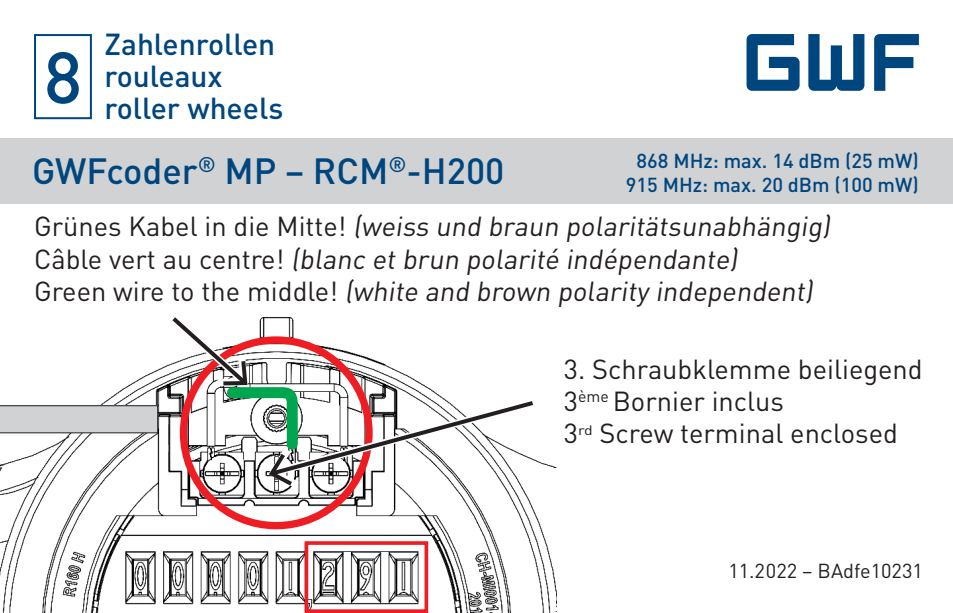
<style>
.page{position:relative;width:953px;height:613px;background:#fff}
.page>*{position:absolute;margin:0;border:0;box-sizing:border-box;transform-origin:0 0}
.t1{font:500 71.6px "DIN Pro";color:#00467e}
.t2{font:500 36px "DIN Pro";color:#00467e}
.t3{font:500 30px/32px "DIN Pro";color:#00467e}
.t4{font:27.2px/32px "DIN Pro";color:#231f20}
.t5{font:500 20px/24px "DIN Pro";color:#00467e;text-align:center}
.t6{font:20px "DIN Pro";color:#231f20}
</style>
<div class="page">
<img style="left:0;top:366px;width:556px;height:246px">
<div style="left:304px;top:541px;width:124px;height:71px;border:4px solid #ee1d23"></div>
<svg style="left:746px;top:34px;width:172px;height:57px"></svg>
<div style="left:0;top:138px;width:952px;height:65px;background:#d1d2d4"></div>
<svg style="left:164px;top:317px;width:373px;height:177px"></svg>
<svg style="left:0;top:405px;width:158px;height:28px;background:#c5c6c8"></svg>
<div style="left:551px;top:467px;width:16px;height:98px;background:#fff"></div>
<div style="left:34px;top:34px;width:58px;height:85px;border:2px solid #00467e"></div>
<h1 class="t1" style="left:44px;top:29px;width:40px">8</h1>
<p class="t3" style="left:104px;top:27px;width:172px">Zahlenrollen rouleaux</p>
<p class="t3" style="left:104px;top:91px;width:180px">roller wheels</p>
<h2 class="t2" style="left:32px;top:146px;width:473px">GWFcoder<sup>®</sup> MP – RCM<sup>®</sup>-H200</h2>
<p class="t5" style="left:626px;top:148px;width:294px">868 MHz: max. 14 dBm (25 mW)<br>915 MHz: max. 20 dBm (100 mW)</p>
<p class="t4" style="left:34px;top:209px;width:802px">G rü n es Ka b e l i n d i e M i tte ! (weiss und braun polaritätsunabhängig)<br>C â b le ve rt a u ce n t re ! (blanc et brun polarité indépendante)<br>G re e n wi re t o t h e m i d d le ! (white and brown polarity independent)</p>
<p class="t4" style="left:564px;top:352px;width:360px">3. Schraubklemme beiliegend<br>3<sup>ème</sup> Bornier inclus<br>3<sup>rd</sup> Screw terminal enclosed</p>
<p class="t6" style="left:728px;top:557px;width:196px">11.2022 – BAdfe10231</p>
</div>
